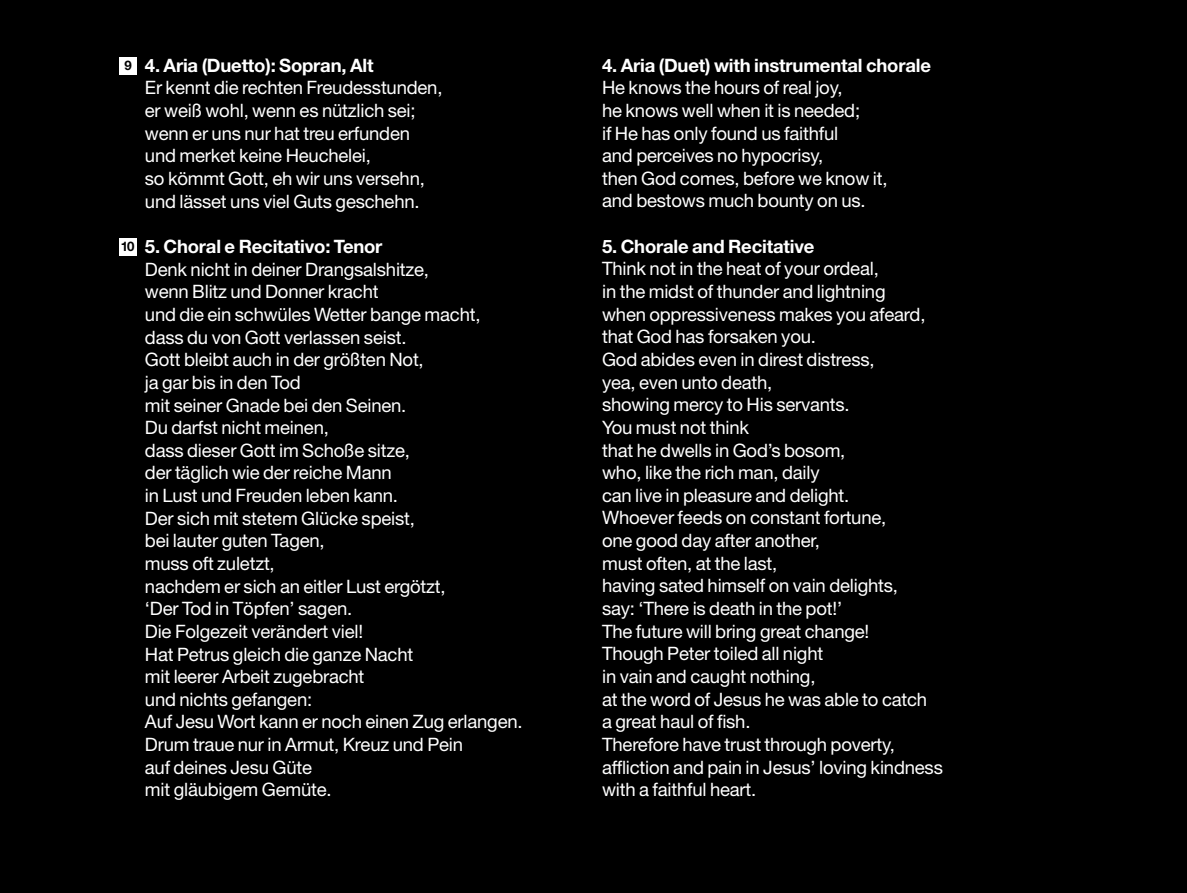
<style>
.page{position:relative;width:1187px;height:893px;background:#fff}
.page>*{position:absolute;margin:0;border:0;box-sizing:border-box;transform-origin:0 0}
.t1{font:18.45px/22.6px "Helvetica Neue";letter-spacing:-.01em;color:#fff}
.t2{font:700 18.45px "Helvetica Neue";letter-spacing:-.01em;color:#fff}
.t3{font:700 13.2px "Helvetica Neue";color:#000}
</style>
<div class="page">
<div style="left:0;top:0;width:1186px;height:893px;background:#000"></div>
<p class="t3" style="left:124px;top:57px;width:9px">9</p>
<p class="t3" style="left:121px;top:238px;width:15px">10</p>
<p class="t2" style="left:145px;top:54px;width:230px">4. Aria (Duetto): Sopran, Alt</p>
<p class="t1" style="left:145px;top:76px;width:299px">Er kennt die rechten Freudesstunden, er weiß wohl, wenn es nützlich sei; wenn er uns nur hat treu erfunden und merket keine Heuchelei,<br>so kömmt Gott, eh wir uns versehn, und lässet uns viel Guts geschehn.</p>
<p class="t2" style="left:145px;top:235px;width:239px">5. Choral e Recitativo: Tenor</p>
<p class="t1" style="left:145px;top:257px;width:379px">Denk nicht in deiner Drangsalshitze,<br>wenn Blitz und Donner kracht<br>und die ein schwüles Wetter bange macht, dass du von Gott verlassen seist.<br>Gott bleibt auch in der größten Not,<br>ja gar bis in den Tod<br>mit seiner Gnade bei den Seinen.<br>Du darfst nicht meinen,<br>dass dieser Gott im Schoße sitze,<br>der täglich wie der reiche Mann<br>in Lust und Freuden leben kann.<br>Der sich mit stetem Glücke speist,<br>bei lauter guten Tagen,<br>muss oft zuletzt,<br>nachdem er sich an eitler Lust ergötzt,<br>‘Der Tod in Töpfen’ sagen.<br>Die Folgezeit verändert viel!<br>Hat Petrus gleich die ganze Nacht<br>mit leerer Arbeit zugebracht<br>und nichts gefangen:<br>Auf Jesu Wort kann er noch einen Zug erlangen.<br>Drum traue nur in Armut, Kreuz und Pein<br>auf deines Jesu Güte<br>mit gläubigem Gemüte.</p>
<p class="t2" style="left:602px;top:54px;width:330px">4. Aria (Duet) with instrumental chorale</p>
<p class="t1" style="left:602px;top:76px;width:287px">He knows the hours of real joy,<br>he knows well when it is needed;<br>if He has only found us faithful<br>and perceives no hypocrisy,<br>then God comes, before we know it, and bestows much bounty on us.</p>
<p class="t2" style="left:602px;top:235px;width:214px">5. Chorale and Recitative</p>
<p class="t1" style="left:602px;top:257px;width:342px">Think not in the heat of your ordeal,<br>in the midst of thunder and lightning<br>when oppressiveness makes you afeard, that God has forsaken you.<br>God abides even in direst distress,<br>yea, even unto death,<br>showing mercy to His servants.<br>You must not think<br>that he dwells in God’s bosom,<br>who, like the rich man, daily<br>can live in pleasure and delight.<br>Whoever feeds on constant fortune,<br>one good day after another,<br>must often, at the last,<br>having sated himself on vain delights,<br>say: ‘There is death in the pot!’<br>The future will bring great change!<br>Though Peter toiled all night<br>in vain and caught nothing,<br>at the word of Jesus he was able to catch<br>a great haul of fish.<br>Therefore have trust through poverty, affliction and pain in Jesus’ loving kindness with a faithful heart.</p>
</div>
